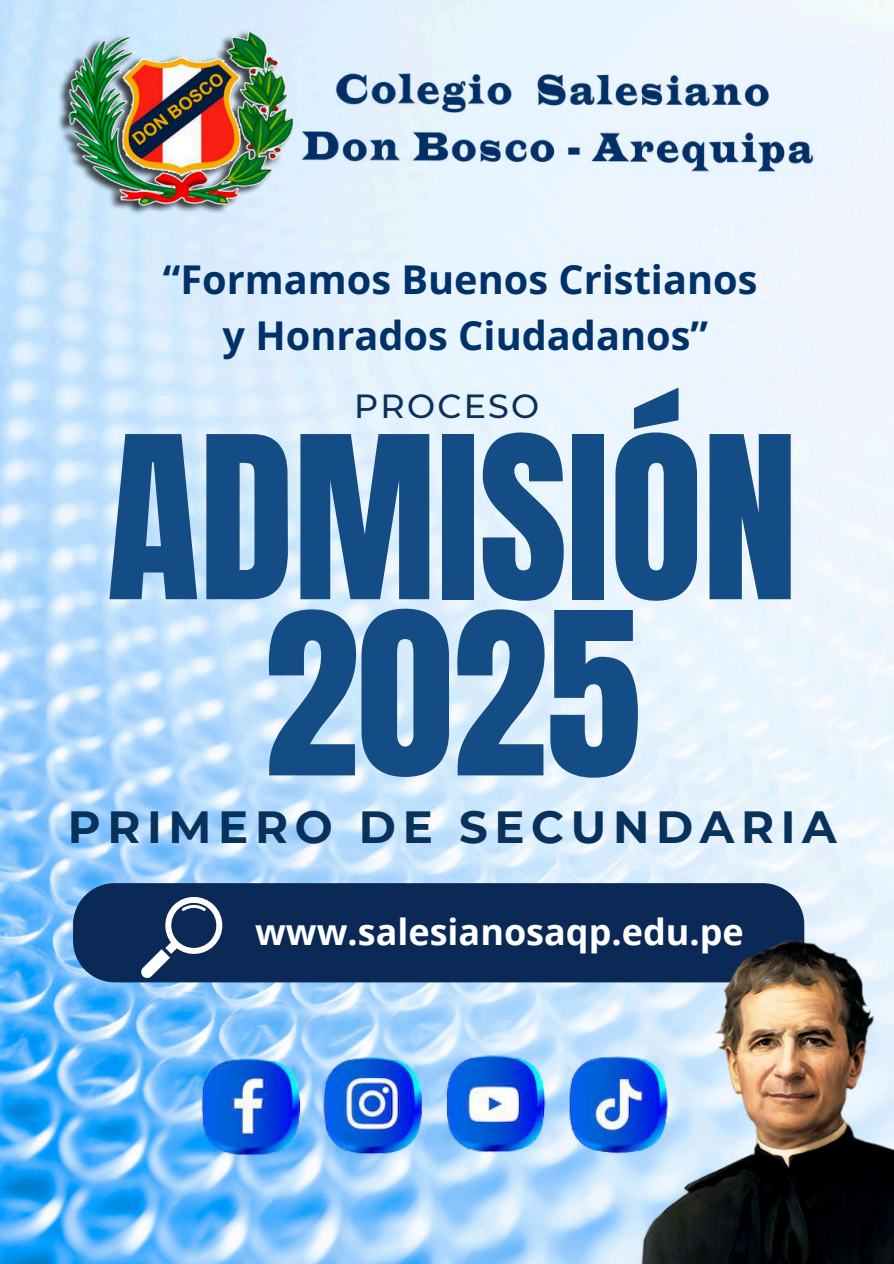
<style>
.page{position:relative;width:894px;height:1264px;background:#fff}
.page>*{position:absolute;margin:0;border:0;box-sizing:border-box;transform-origin:0 0}
.t1{font:192.15px/176.1px "Anton";letter-spacing:-.005em;color:#144d86;text-align:center}
.t2{font:700 45px "Montserrat";letter-spacing:.15em;color:#08315b}
.t3{font:700 39.75px/55.1px "Open Sans";color:#013169;text-align:center}
.t4{font:700 36px "Open Sans";color:#fff}
.t5{font:500 33.3px "Montserrat";letter-spacing:.065em;color:#08315b}
</style>
<div class="page">
<img style="left:0;top:0;width:893px;height:1263px">
<img style="left:11px;top:0;width:840px;height:215px">
<div style="left:73px;top:883px;width:731px;height:99px;background:#0b2957"></div>
<svg style="left:141px;top:894px;width:84px;height:84px"></svg>
<img style="left:552px;top:1032px;width:86px;height:143px">
<img style="left:306px;top:1005px;width:130px;height:170px">
<img style="left:440px;top:1047px;width:112px;height:121px">
<img style="left:195px;top:1040px;width:110px;height:135px">
<img style="left:638px;top:932px;width:255px;height:331px">
<p class="t3" style="left:163px;top:251px;width:596px">“Formamos Buenos Cristianos y Honrados Ciudadanos”</p>
<h1 class="t1" style="left:106px;top:445px;width:692px">ADMISIÓN<br>2025</h1>
<p class="t5" style="left:354px;top:383px;width:186px">PROCESO</p>
<p class="t2" style="left:68px;top:795px;width:770px">PRIMERO DE SECUNDARIA</p>
<p class="t4" style="left:255px;top:906px;width:490px">www.salesianosaqp.edu.pe</p>
</div>
